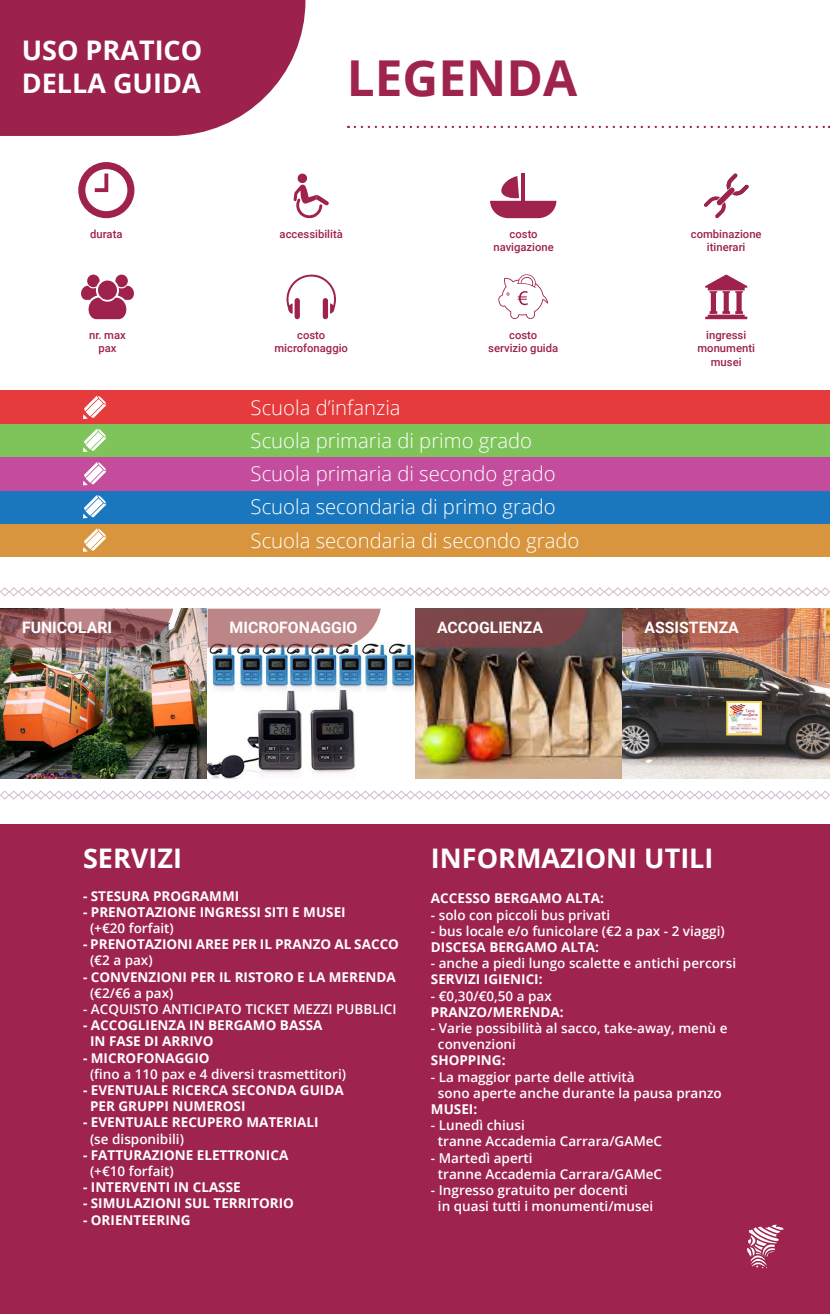
<style>
.page{position:relative;width:830px;height:1314px;background:#fff}
.page>*{position:absolute;margin:0;border:0;box-sizing:border-box;transform-origin:0 0}
.t1{font:700 49.5px "Open Sans";color:#9e234e}
.t2{font:700 27px "Open Sans";color:#fff}
.t3{font:300 20.25px "Open Sans";color:#fff}
.t4{font:700 15.75px "Roboto";color:#fff}
.t5{font:600 13.5px "Open Sans";color:#fff}
.t6{font:700 13.5px "Open Sans";color:#fff}
.t7{font:500 11.25px "Roboto";color:#9e224d}
.t8{font:500 11.25px "Roboto";color:#9f234e}
</style>
<div class="page">
<div style="left:0;top:824px;width:829px;height:490px;background:#9e234e"></div>
<svg style="left:747px;top:1224px;width:36px;height:44px"></svg>
<div style="left:0;top:523px;width:829px;height:33px;background:#d8953d"></div>
<div style="left:0;top:490px;width:829px;height:33px;background:#1a77bd"></div>
<div style="left:0;top:457px;width:829px;height:33px;background:#c44c9d"></div>
<div style="left:0;top:424px;width:829px;height:33px;background:#7ec45a"></div>
<div style="left:0;top:390px;width:829px;height:34px;background:#e63b3d"></div>
<svg style="left:348px;top:126px;width:481px;height:2px"></svg>
<svg style="left:78px;top:162px;width:56px;height:56px"></svg>
<svg style="left:498px;top:274px;width:50px;height:45px"></svg>
<svg style="left:705px;top:274px;width:42px;height:45px"></svg>
<svg style="left:81px;top:275px;width:53px;height:44px"></svg>
<svg style="left:286px;top:274px;width:50px;height:45px"></svg>
<svg style="left:293px;top:173px;width:36px;height:45px"></svg>
<img style="left:0;top:609px;width:829px;height:169px">
<svg style="left:0;top:587px;width:829px;height:10px"></svg>
<svg style="left:0;top:790px;width:829px;height:10px"></svg>
<svg style="left:83px;top:396px;width:23px;height:23px"></svg>
<svg style="left:83px;top:429px;width:23px;height:23px"></svg>
<svg style="left:83px;top:462px;width:23px;height:23px"></svg>
<svg style="left:83px;top:495px;width:23px;height:23px"></svg>
<svg style="left:83px;top:528px;width:23px;height:24px"></svg>
<hr style="left:521px;top:174px;width:3px;height:30px;background:#9f234e">
<svg style="left:490px;top:176px;width:66px;height:42px"></svg>
<svg style="left:704px;top:173px;width:44px;height:45px"></svg>
<svg style="left:0;top:609px;width:173px;height:38px;background:#966164"></svg>
<svg style="left:207px;top:609px;width:173px;height:38px;background:#bc898c"></svg>
<div style="left:415px;top:609px;width:173px;height:38px;background:#7b4447"></div>
<svg style="left:622px;top:609px;width:173px;height:38px;background:#a25d4f"></svg>
<svg style="left:0;top:0;width:305px;height:136px;background:#a4345b"></svg>
<p class="t2" style="left:22px;top:31px;width:182px">USO PRATICO</p>
<p class="t2" style="left:22px;top:64px;width:180px">DELLA GUIDA</p>
<p class="t1" style="left:347px;top:43px;width:232px">LEGENDA</p>
<p class="t7" style="left:90px;top:226px;width:34px">durata</p>
<p class="t7" style="left:89px;top:327px;width:38px">nr. max</p>
<p class="t7" style="left:98px;top:340px;width:20px">pax</p>
<p class="t7" style="left:279px;top:226px;width:65px">accessibilità</p>
<p class="t7" style="left:297px;top:327px;width:30px">costo</p>
<p class="t7" style="left:274px;top:340px;width:75px">microfonaggio</p>
<p class="t3" style="left:250px;top:394px;width:151px">Scuola d’infanzia</p>
<p class="t8" style="left:509px;top:226px;width:30px">costo</p>
<p class="t8" style="left:493px;top:239px;width:62px">navigazione</p>
<p class="t7" style="left:509px;top:327px;width:30px">costo</p>
<p class="t7" style="left:488px;top:340px;width:71px">servizio guida</p>
<p class="t3" style="left:250px;top:427px;width:283px">Scuola primaria di primo grado</p>
<p class="t3" style="left:250px;top:460px;width:306px">Scuola primaria di secondo grado</p>
<p class="t3" style="left:250px;top:493px;width:306px">Scuola secondaria di primo grado</p>
<p class="t3" style="left:250px;top:526px;width:330px">Scuola secondaria di secondo grado</p>
<p class="t7" style="left:690px;top:226px;width:72px">combinazione</p>
<p class="t7" style="left:706px;top:239px;width:40px">itinerari</p>
<p class="t7" style="left:706px;top:327px;width:41px">ingressi</p>
<p class="t7" style="left:697px;top:340px;width:59px">monumenti</p>
<p class="t7" style="left:710px;top:354px;width:32px">musei</p>
<p class="t4" style="left:22px;top:616px;width:91px">FUNICOLARI</p>
<p class="t4" style="left:229px;top:616px;width:129px">MICROFONAGGIO</p>
<p class="t4" style="left:437px;top:616px;width:107px">ACCOGLIENZA</p>
<p class="t4" style="left:644px;top:616px;width:96px">ASSISTENZA</p>
<p class="t2" style="left:83px;top:839px;width:100px">SERVIZI</p>
<p class="t6" style="left:83px;top:886px;width:158px">- STESURA PROGRAMMI</p>
<p class="t6" style="left:83px;top:902px;width:264px">- PRENOTAZIONE INGRESSI SITI E MUSEI</p>
<p class="t5" style="left:90px;top:919px;width:85px">(+€20 forfait)</p>
<p class="t6" style="left:83px;top:935px;width:317px">- PRENOTAZIONI AREE PER IL PRANZO AL SACCO</p>
<p class="t5" style="left:90px;top:951px;width:64px">(€2 a pax)</p>
<p class="t6" style="left:83px;top:967px;width:314px">- CONVENZIONI PER IL RISTORO E LA MERENDA</p>
<p class="t5" style="left:90px;top:984px;width:85px">(€2/€6 a pax)</p>
<p class="t5" style="left:83px;top:1000px;width:315px">- ACQUISTO ANTICIPATO TICKET MEZZI PUBBLICI</p>
<p class="t6" style="left:83px;top:1016px;width:241px">- ACCOGLIENZA IN BERGAMO BASSA</p>
<p class="t6" style="left:90px;top:1032px;width:125px">IN FASE DI ARRIVO</p>
<p class="t6" style="left:83px;top:1048px;width:128px">- MICROFONAGGIO</p>
<p class="t5" style="left:90px;top:1065px;width:257px">(fino a 110 pax e 4 diversi trasmettitori)</p>
<p class="t6" style="left:83px;top:1081px;width:262px">- EVENTUALE RICERCA SECONDA GUIDA</p>
<p class="t6" style="left:90px;top:1097px;width:157px">PER GRUPPI NUMEROSI</p>
<p class="t6" style="left:83px;top:1113px;width:237px">- EVENTUALE RECUPERO MATERIALI</p>
<p class="t5" style="left:90px;top:1129px;width:95px">(se disponibili)</p>
<p class="t6" style="left:83px;top:1145px;width:207px">- FATTURAZIONE ELETTRONICA</p>
<p class="t5" style="left:90px;top:1162px;width:85px">(+€10 forfait)</p>
<p class="t6" style="left:83px;top:1178px;width:159px">- INTERVENTI IN CLASSE</p>
<p class="t6" style="left:83px;top:1194px;width:212px">- SIMULAZIONI SUL TERRITORIO</p>
<p class="t6" style="left:83px;top:1210px;width:109px">- ORIENTEERING</p>
<p class="t2" style="left:431px;top:839px;width:284px">INFORMAZIONI UTILI</p>
<p class="t6" style="left:431px;top:889px;width:174px">ACCESSO BERGAMO ALTA:</p>
<p class="t5" style="left:431px;top:905px;width:181px">- solo con piccoli bus privati</p>
<p class="t5" style="left:431px;top:922px;width:295px">- bus locale e/o funicolare (€2 a pax - 2 viaggi)</p>
<p class="t6" style="left:431px;top:937px;width:169px">DISCESA BERGAMO ALTA:</p>
<p class="t5" style="left:431px;top:954px;width:306px">- anche a piedi lungo scalette e antichi percorsi</p>
<p class="t6" style="left:431px;top:970px;width:113px">SERVIZI IGIENICI:</p>
<p class="t5" style="left:431px;top:986px;width:122px">- €0,30/€0,50 a pax</p>
<p class="t6" style="left:431px;top:1002px;width:134px">PRANZO/MERENDA:</p>
<p class="t5" style="left:431px;top:1019px;width:298px">- Varie possibilità al sacco, take-away, menù e</p>
<p class="t5" style="left:438px;top:1035px;width:79px">convenzioni</p>
<p class="t6" style="left:431px;top:1051px;width:76px">SHOPPING:</p>
<p class="t5" style="left:431px;top:1067px;width:205px">- La maggior parte delle attività</p>
<p class="t5" style="left:438px;top:1084px;width:285px">sono aperte anche durante la pausa pranzo</p>
<p class="t6" style="left:431px;top:1099px;width:48px">MUSEI:</p>
<p class="t5" style="left:431px;top:1116px;width:95px">- Lunedì chiusi</p>
<p class="t5" style="left:438px;top:1132px;width:225px">tranne Accademia Carrara/GAMeC</p>
<p class="t5" style="left:431px;top:1148px;width:103px">- Martedì aperti</p>
<p class="t5" style="left:438px;top:1165px;width:225px">tranne Accademia Carrara/GAMeC</p>
<p class="t5" style="left:431px;top:1181px;width:198px">- Ingresso gratuito per docenti</p>
<p class="t5" style="left:438px;top:1197px;width:217px">in quasi tutti i monumenti/musei</p>
</div>
